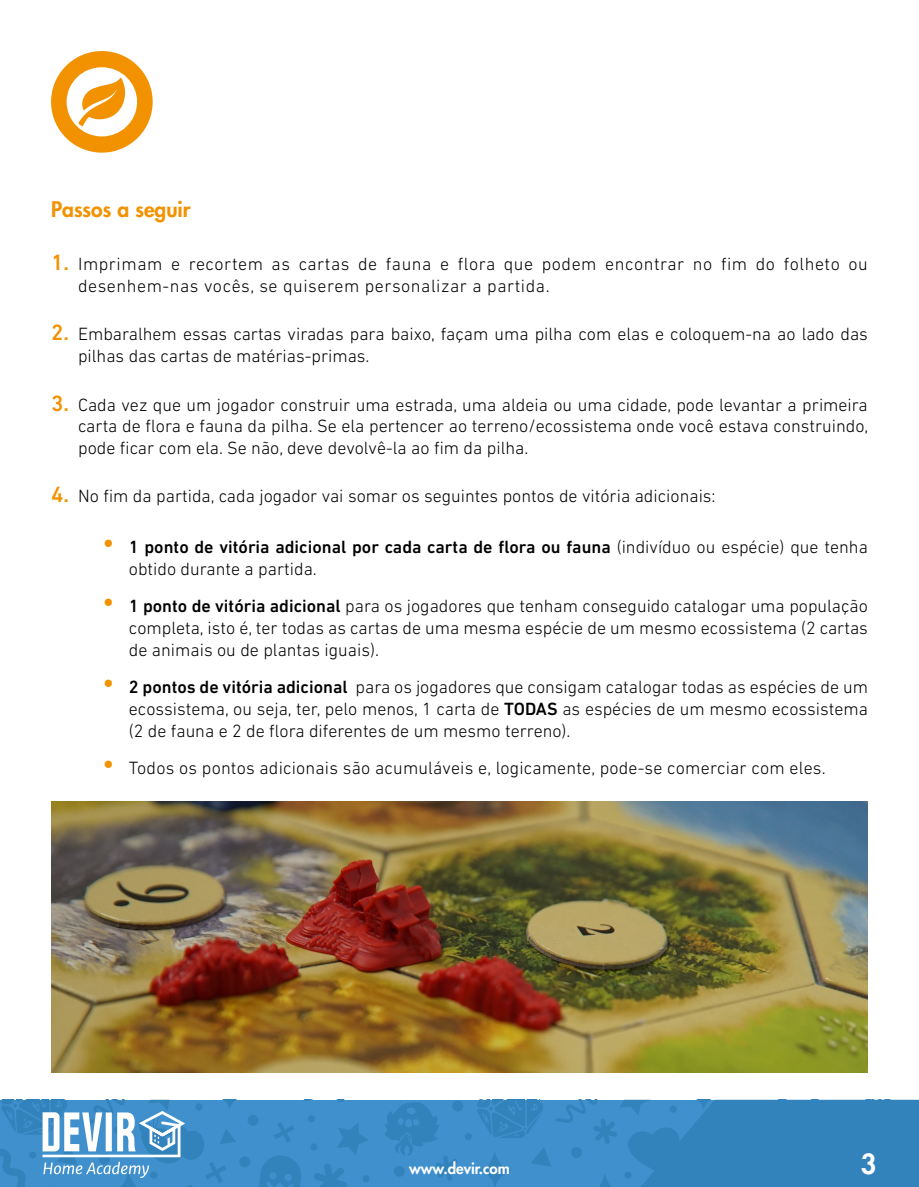
<style>
.page{position:relative;width:919px;height:1187px;background:#fff}
.page>*{position:absolute;margin:0;border:0;box-sizing:border-box;transform-origin:0 0}
.t1{font:800 27px "Futura Std";color:#fff}
.t2{font:800 21px "Futura Std";color:#f39200}
.t3{font:300 18px/21.6px "DIN Next LT Pro";color:#000;text-align:justify}
.t4{font:300 18px/21.6px "DIN Next LT Pro";letter-spacing:.03em;color:#000}
.t5{font:500 18px/21.6px "DIN Next LT Pro";color:#000}
.t6{font:800 15px "Futura Std";color:#fff}
.s1{font-weight:500;font-size:22.5px;color:#f39200}
.s2{font-weight:300;font-size:31.5px;color:#f39200}
.s3{font-weight:300}
.s4{font-size:31.5px;color:#f39200}
.s5{font-weight:500}
</style>
<div class="page">
<div style="left:0;top:1099px;width:918px;height:87px;background:#4090ce"></div>
<svg style="left:337px;top:1123px;width:31px;height:32px"></svg>
<svg style="left:314px;top:1164px;width:33px;height:22px"></svg>
<div style="left:362px;top:1175px;width:7px;height:7px;background:#3282bb;border-radius:50%"></div>
<div style="left:310px;top:1143px;width:7px;height:7px;background:#3282bb;border-radius:50%"></div>
<div style="left:308px;top:1115px;width:7px;height:7px;background:#3282bb;border-radius:50%"></div>
<div style="left:247px;top:1114px;width:11px;height:11px;background:#3282bb;border-radius:50%"></div>
<div style="left:239px;top:1156px;width:11px;height:11px;background:#3282bb;border-radius:50%"></div>
<svg style="left:274px;top:1122px;width:20px;height:20px"></svg>
<svg style="left:286px;top:1099px;width:66px;height:2px"></svg>
<svg style="left:259px;top:1156px;width:42px;height:30px"></svg>
<div style="left:465px;top:1132px;width:7px;height:8px;background:#3282bb;border-radius:50%"></div>
<div style="left:452px;top:1100px;width:11px;height:11px;background:#3282bb;border-radius:50%"></div>
<svg style="left:385px;top:1101px;width:74px;height:79px"></svg>
<svg style="left:476px;top:1099px;width:442px;height:87px"></svg>
<svg style="left:0;top:1099px;width:241px;height:88px"></svg>
<img style="left:51px;top:801px;width:816px;height:271px">
<svg style="left:51px;top:51px;width:102px;height:102px"></svg>
<p class="t2" style="left:51px;top:196px;width:141px">Passos a seguir</p>
<p class="t4" style="left:78px;top:253px;width:791px;text-indent:-27px"><span class="s1">1.</span> Imprimam e recortem as cartas de fauna e flora que podem encontrar no fim do folheto ou desenhem-nas vocês, se quiserem personalizar a partida.</p>
<p class="t3" style="left:78px;top:323px;width:791px;text-indent:-27px"><span class="s1">2.</span> Embaralhem essas cartas viradas para baixo, façam uma pilha com elas e coloquem-na ao lado das pilhas das cartas de matérias-primas.</p>
<p class="t3" style="left:78px;top:393px;width:791px;text-indent:-27px"><span class="s1">3.</span> Cada vez que um jogador construir uma estrada, uma aldeia ou uma cidade, pode levantar a primeira carta de flora e fauna da pilha. Se ela pertencer ao terreno/ecossistema onde você estava construindo, pode ficar com ela. Se não, deve devolvê-la ao fim da pilha.</p>
<p class="t3" style="left:51px;top:485px;width:666px"><span class="s1">4.</span> No fim da partida, cada jogador vai somar os seguintes pontos de vitória adicionais:</p>
<p class="t5" style="left:129px;top:536px;width:740px;text-indent:-27px"><span class="s2">•</span> 1 ponto de vitória adicional por cada carta de flora ou fauna <span class="s3">(indivíduo ou espécie) que tenha obtido durante a partida.</span></p>
<p class="t3" style="left:129px;top:595px;width:740px;text-indent:-27px"><span class="s4">•</span> <span class="s5">1 ponto de vitória adicional</span> para os jogadores que tenham conseguido catalogar uma população completa, isto é, ter todas as cartas de uma mesma espécie de um mesmo ecossistema (2 cartas de animais ou de plantas iguais).</p>
<p class="t3" style="left:129px;top:676px;width:740px;text-indent:-27px"><span class="s4">•</span> <span class="s5">2 pontos de vitória adicional</span> para os jogadores que consigam catalogar todas as espécies de um ecossistema, ou seja, ter, pelo menos, 1 carta de <span class="s5">TODAS</span> as espécies de um mesmo ecossistema (2 de fauna e 2 de flora diferentes de um mesmo terreno).</p>
<p class="t3" style="left:102px;top:757px;width:725px"><span class="s4">•</span> Todos os pontos adicionais são acumuláveis e, logicamente, pode-se comerciar com eles.</p>
<p class="t6" style="left:409px;top:1159px;width:102px">www.devir.com</p>
<h1 class="t1" style="left:860px;top:1146px;width:17px">3</h1>
</div>
